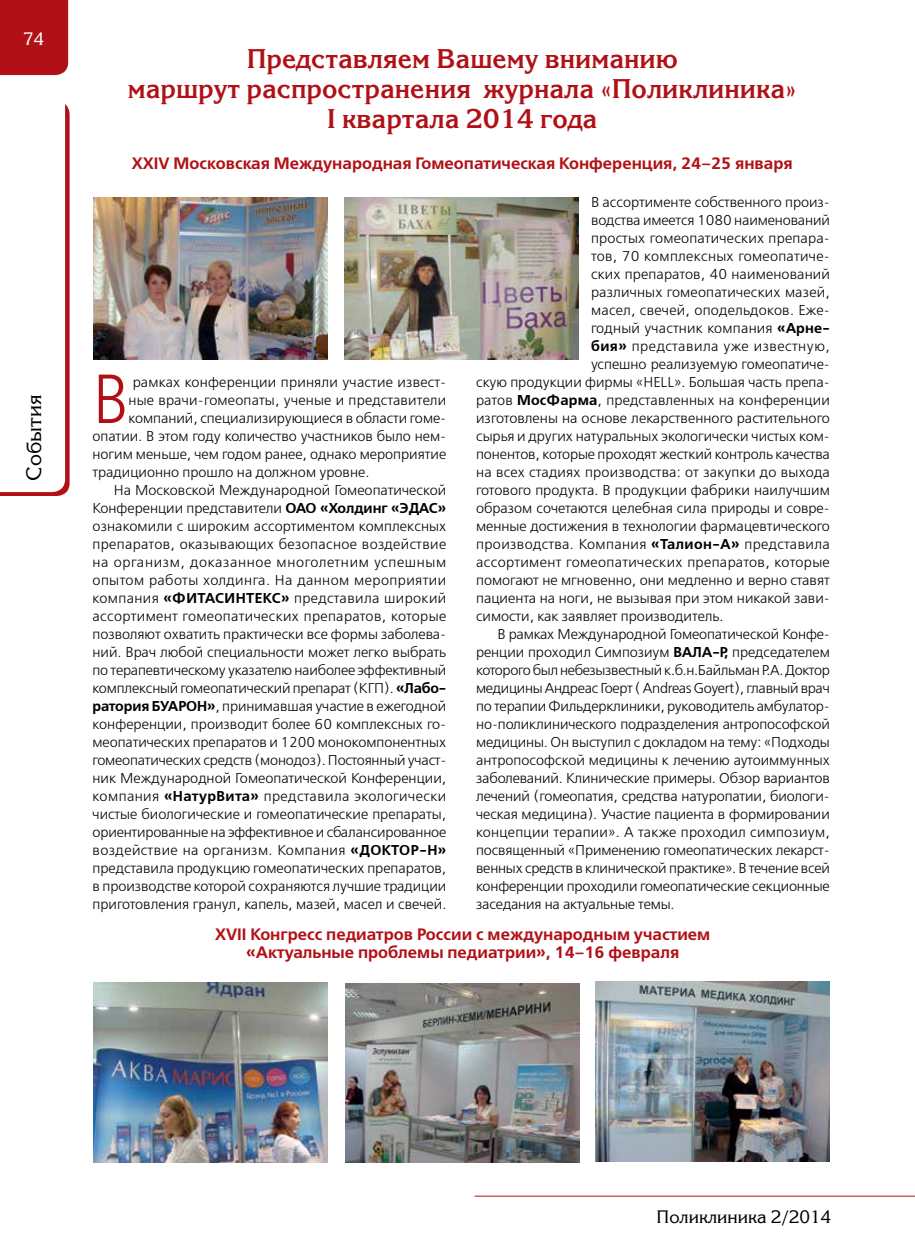
<style>
.page{position:relative;width:915px;height:1255px;background:#fff}
.page>*{position:absolute;margin:0;border:0;box-sizing:border-box;transform-origin:0 0}
.t1{font:69.15px "Free Set C";color:#b11116;scale:.9 1}
.t2{font:700 27px/30px "Korinna C";color:#b11116;text-align:center}
.t3{font:21px "Korinna C";color:#000}
.t4{font:18px "Korinna C";color:#000}
.t5{font:18px "Korinna C";color:#fff}
.t6{font:700 16.5px/18px "Free Set C";color:#b11116;text-align:center}
.t7{font:14.25px "Free Set C";color:#000}
.t8{font:14.25px "Free Set C";letter-spacing:.025em;color:#000}
.t9{font:14.25px "Free Set C";letter-spacing:.03em;color:#000}
.t10{font:14.25px "Free Set C";letter-spacing:-.025em;color:#000}
.t11{font:14.25px "Free Set C";letter-spacing:-.02em;color:#000}
.t12{font:14.25px "Free Set C";letter-spacing:.045em;color:#000}
.t13{font:14.25px "Free Set C";letter-spacing:.02em;color:#000}
.t14{font:14.25px "Free Set C";letter-spacing:.035em;color:#000}
.s1{font-weight:700}
</style>
<div class="page">
<div style="left:0;top:0;width:68px;height:75px;background:#b11116"></div>
<hr style="left:474px;top:1195px;width:440px;height:1px;background:#b11116">
<svg style="left:0;top:104px;width:70px;height:392px"></svg>
<img style="left:94px;top:198px;width:233px;height:162px">
<img style="left:344px;top:198px;width:234px;height:162px">
<img style="left:93px;top:982px;width:234px;height:180px">
<img style="left:595px;top:981px;width:234px;height:180px">
<img style="left:345px;top:983px;width:234px;height:179px">
<p class="t5" style="left:23px;top:28px;width:23px">74</p>
<h3 class="t3" style="left:22px;top:480px;width:87px;rotate:-90deg">События</h3>
<h2 class="t2" style="left:128px;top:44px;width:670px">Представляем Вашему вниманию<br>маршрут распространения журнала «Поликлиника»<br>I квартала 2014 года</h2>
<p class="t6" style="left:132px;top:155px;width:662px">XXIV Московская Международная Гомеопатическая Конференция, 24–25 января</p>
<h1 class="t1" style="left:92px;top:358px;width:41px">В</h1>
<p class="t7" style="left:133px;top:374px;width:315px">рамках конференции приняли участие извест-</p>
<p class="t7" style="left:128px;top:392px;width:319px">ные врачи-гомеопаты, ученые и представители</p>
<p class="t7" style="left:128px;top:410px;width:319px">компаний, специализирующиеся в области гоме-</p>
<p class="t7" style="left:92px;top:428px;width:355px">опатии. В этом году количество участников было нем-</p>
<p class="t7" style="left:92px;top:446px;width:355px">ногим меньше, чем годом ранее, однако мероприятие</p>
<p class="t7" style="left:92px;top:464px;width:278px">традиционно прошло на должном уровне.</p>
<p class="t7" style="left:114px;top:482px;width:334px">На Московской Международной Гомеопатической</p>
<p class="t7" style="left:92px;top:500px;width:355px">Конференции представители <span class="s1">ОАО «Холдинг «ЭДАС»</span></p>
<p class="t7" style="left:92px;top:518px;width:355px">ознакомили с широким ассортиментом комплексных</p>
<p class="t8" style="left:92px;top:536px;width:355px">препаратов, оказывающих безопасное воздействие</p>
<p class="t12" style="left:92px;top:554px;width:355px">на организм, доказанное многолетним успешным</p>
<p class="t9" style="left:92px;top:572px;width:355px">опытом работы холдинга. На данном мероприятии</p>
<p class="t8" style="left:92px;top:590px;width:355px">компания <span class="s1">«ФИТАСИНТЕКС»</span> представила широкий</p>
<p class="t8" style="left:92px;top:608px;width:355px">ассортимент гомеопатических препаратов, которые</p>
<p class="t7" style="left:92px;top:626px;width:355px">позволяют охватить практически все формы заболева-</p>
<p class="t7" style="left:92px;top:644px;width:355px">ний. Врач любой специальности может легко выбрать</p>
<p class="t7" style="left:92px;top:661px;width:355px">по терапевтическому указателю наиболее эффективный</p>
<p class="t7" style="left:92px;top:679px;width:355px">комплексный гомеопатический препарат (КГП). <span class="s1">«Лабо-</span></p>
<p class="t7" style="left:92px;top:697px;width:355px"><span class="s1">ратория БУАРОН»</span>, принимавшая участие в ежегодной</p>
<p class="t7" style="left:92px;top:715px;width:355px">конференции, производит более 60 комплексных го-</p>
<p class="t7" style="left:92px;top:733px;width:355px">меопатических препаратов и 1200 монокомпонентных</p>
<p class="t7" style="left:92px;top:751px;width:355px">гомеопатических средств (монодоз). Постоянный участ-</p>
<p class="t7" style="left:92px;top:769px;width:355px">ник Международной Гомеопатической Конференции,</p>
<p class="t9" style="left:93px;top:787px;width:355px">компания <span class="s1">«НатурВита»</span> представила экологически</p>
<p class="t7" style="left:93px;top:805px;width:355px">чистые биологические и гомеопатические препараты,</p>
<p class="t7" style="left:93px;top:823px;width:355px">ориентированные на эффективное и сбалансированное</p>
<p class="t9" style="left:93px;top:841px;width:355px">воздействие на организм. Компания <span class="s1">«ДОКТОР-Н»</span></p>
<p class="t7" style="left:93px;top:859px;width:355px">представила продукцию гомеопатических препаратов,</p>
<p class="t7" style="left:93px;top:877px;width:355px">в производстве которой сохраняются лучшие традиции</p>
<p class="t7" style="left:93px;top:895px;width:355px">приготовления гранул, капель, мазей, масел и свечей.</p>
<p class="t7" style="left:590px;top:193px;width:240px">В ассортименте собственного произ-</p>
<p class="t7" style="left:590px;top:211px;width:240px">водства имеется 1080 наименований</p>
<p class="t7" style="left:590px;top:229px;width:240px">простых гомеопатических препара-</p>
<p class="t13" style="left:590px;top:247px;width:240px">тов, 70 комплексных гомеопатиче-</p>
<p class="t7" style="left:590px;top:265px;width:240px">ских препаратов, 40 наименований</p>
<p class="t7" style="left:590px;top:283px;width:240px">различных гомеопатических мазей,</p>
<p class="t7" style="left:590px;top:301px;width:240px">масел, свечей, оподельдоков. Еже-</p>
<p class="t7" style="left:590px;top:319px;width:240px">годный участник компания <span class="s1">«Арне-</span></p>
<p class="t14" style="left:590px;top:337px;width:240px"><span class="s1">бия»</span> представила уже известную,</p>
<p class="t7" style="left:590px;top:355px;width:240px">успешно реализуемую гомеопатиче-</p>
<p class="t7" style="left:476px;top:373px;width:355px">скую продукции фирмы «HELL». Большая часть препа-</p>
<p class="t7" style="left:476px;top:391px;width:355px">ратов <span class="s1">МосФарма</span>, представленных на конференции</p>
<p class="t7" style="left:476px;top:409px;width:355px">изготовлены на основе лекарственного растительного</p>
<p class="t7" style="left:476px;top:427px;width:355px">сырья и других натуральных экологически чистых ком-</p>
<p class="t7" style="left:476px;top:445px;width:355px">понентов, которые проходят жесткий контроль качества</p>
<p class="t7" style="left:476px;top:463px;width:355px">на всех стадиях производства: от закупки до выхода</p>
<p class="t7" style="left:476px;top:481px;width:355px">готового продукта. В продукции фабрики наилучшим</p>
<p class="t7" style="left:476px;top:499px;width:355px">образом сочетаются целебная сила природы и совре-</p>
<p class="t7" style="left:476px;top:517px;width:355px">менные достижения в технологии фармацевтического</p>
<p class="t8" style="left:476px;top:535px;width:355px">производства. Компания <span class="s1">«Талион-А»</span> представила</p>
<p class="t8" style="left:476px;top:553px;width:355px">ассортимент гомеопатических препаратов, которые</p>
<p class="t7" style="left:476px;top:571px;width:355px">помогают не мгновенно, они медленно и верно ставят</p>
<p class="t7" style="left:476px;top:589px;width:355px">пациента на ноги, не вызывая при этом никакой зави-</p>
<p class="t7" style="left:476px;top:607px;width:249px">симости, как заявляет производитель.</p>
<p class="t7" style="left:497px;top:625px;width:334px">В рамках Международной Гомеопатической Конфе-</p>
<p class="t7" style="left:476px;top:643px;width:355px">ренции проходил Симпозиум <span class="s1">ВАЛА-Р,</span> председателем</p>
<p class="t10" style="left:476px;top:661px;width:355px">которого был небезызвестныйк.б.н.БайльманР.А. Доктор</p>
<p class="t11" style="left:476px;top:679px;width:355px">медицины Андреас Гоерт ( Andreas Goyert), главный врач</p>
<p class="t7" style="left:476px;top:697px;width:355px">по терапии Фильдерклиники, руководитель амбулатор-</p>
<p class="t7" style="left:476px;top:715px;width:355px">но-поликлинического подразделения антропософской</p>
<p class="t7" style="left:476px;top:733px;width:355px">медицины. Он выступил с докладом на тему: «Подходы</p>
<p class="t7" style="left:476px;top:751px;width:355px">антропософской медицины к лечению аутоиммунных</p>
<p class="t7" style="left:476px;top:769px;width:355px">заболеваний. Клинические примеры. Обзор вариантов</p>
<p class="t7" style="left:476px;top:787px;width:355px">лечений (гомеопатия, средства натуропатии, биологи-</p>
<p class="t7" style="left:476px;top:805px;width:355px">ческая медицина). Участие пациента в формировании</p>
<p class="t7" style="left:476px;top:823px;width:355px">концепции терапии». А также проходил симпозиум,</p>
<p class="t7" style="left:476px;top:841px;width:355px">посвященный «Применению гомеопатических лекарст-</p>
<p class="t7" style="left:476px;top:859px;width:355px">венных средств в клинической практике». В течение всей</p>
<p class="t7" style="left:476px;top:877px;width:355px">конференции проходили гомеопатические секционные</p>
<p class="t7" style="left:476px;top:895px;width:200px">заседания на актуальные темы.</p>
<p class="t6" style="left:215px;top:925px;width:496px">XVII Конгресс педиатров России с международным участием «Актуальные проблемы педиатрии», 14–16 февраля</p>
<p class="t4" style="left:656px;top:1206px;width:176px">Поликлиника 2/2014</p>
</div>
